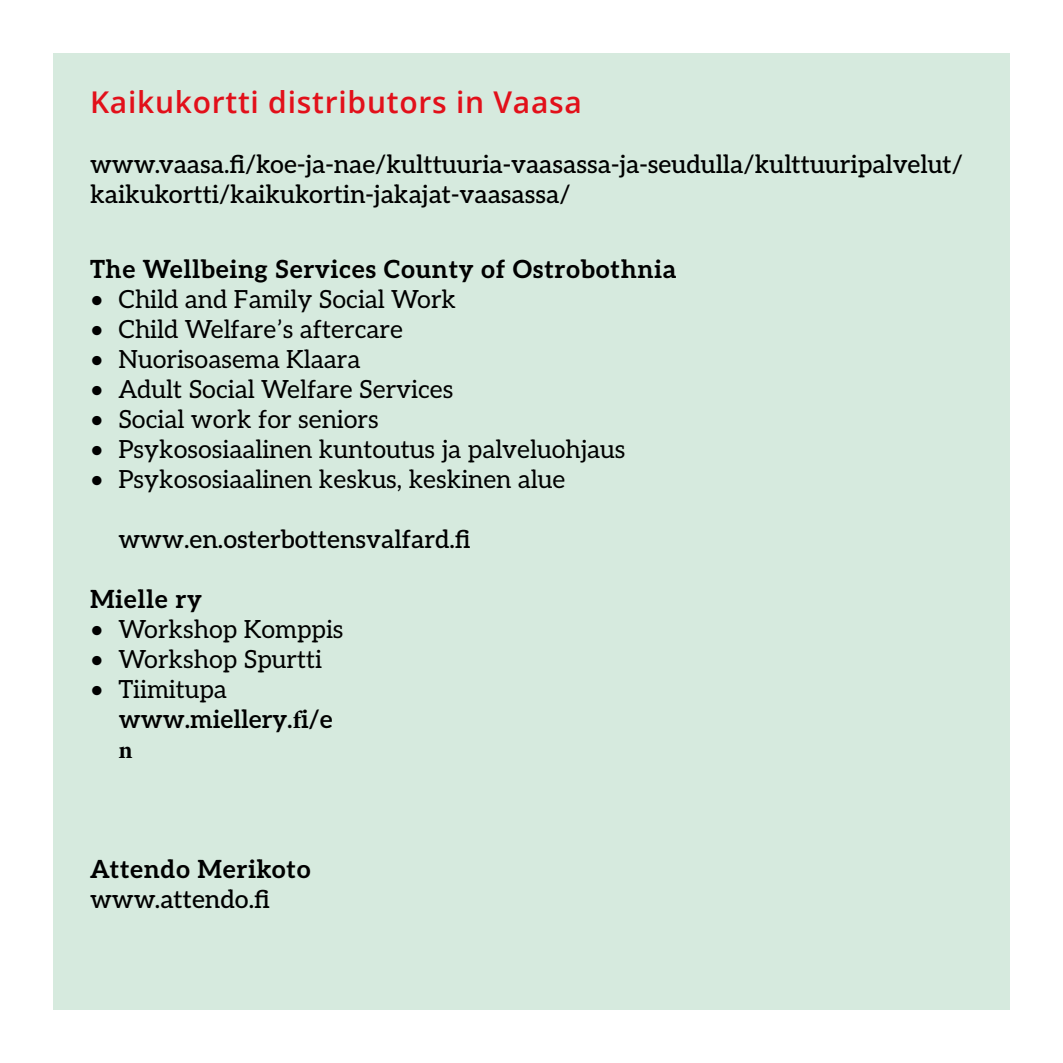
<style>
.page{position:relative;width:1063px;height:1063px;background:#fff}
.page>*{position:absolute;margin:0;border:0;box-sizing:border-box;transform-origin:0 0}
.t1{font:600 30px "Open Sans";letter-spacing:.025em;color:#e2101a}
.t2{font:25px "Aleo";color:#000}
.t3{font:500 25px/30px "Aleo";color:#000}
.t4{font:700 25px "Aleo";letter-spacing:.025em;color:#000}
.t5{font:600 25px/30px "Aleo";color:#000}
.t6{font:700 25px "Minion Pro";color:#000}
.s1{font-weight:400}
.s2{font-family:"Minion Pro";font-weight:700}
</style>
<div class="page">
<div style="left:53px;top:53px;width:957px;height:957px;background:#d6eade"></div>
<p class="t1" style="left:90px;top:81px;width:493px">Kaikukortti distributors in Vaasa</p>
<p class="t3" style="left:90px;top:148px;width:875px">www.vaasa.fi/koe-ja-nae/kulttuuria-vaasassa-ja-seudulla/kulttuuripalvelut/ kaikukortti/kaikukortin-jakajat-vaasassa/</p>
<p class="t4" style="left:90px;top:249px;width:588px">The Wellbeing Services County of Ostrobothnia</p>
<p class="t2" style="left:90px;top:279px;width:368px">• Child and Family Social Work</p>
<p class="t2" style="left:90px;top:309px;width:314px">• Child Welfare’s aftercare</p>
<p class="t2" style="left:90px;top:339px;width:272px">• Nuorisoasema Klaara</p>
<p class="t2" style="left:90px;top:369px;width:365px">• Adult Social Welfare Services</p>
<p class="t2" style="left:90px;top:399px;width:290px">• Social work for seniors</p>
<p class="t2" style="left:90px;top:429px;width:537px">• Psykososiaalinen kuntoutus ja palveluohjaus</p>
<p class="t2" style="left:90px;top:459px;width:477px">• Psykososiaalinen keskus, keskinen alue</p>
<p class="t3" style="left:118px;top:523px;width:354px">www.en.osterbottensvalfard.fi</p>
<p class="t4" style="left:90px;top:579px;width:113px">Mielle ry</p>
<p class="t2" style="left:90px;top:609px;width:255px">• Workshop Komppis</p>
<p class="t2" style="left:90px;top:639px;width:234px">• Workshop Spurtti</p>
<p class="t5" style="left:119px;top:673px;width:216px;text-indent:-29px"><span class="s1">• Tiimitupa </span>www.miellery.<span class="s2">f</span>i/e</p>
<p class="t6" style="left:118px;top:732px;width:16px">n</p>
<p class="t4" style="left:90px;top:849px;width:222px">Attendo Merikoto</p>
<p class="t3" style="left:90px;top:883px;width:181px">www.attendo.fi</p>
</div>
